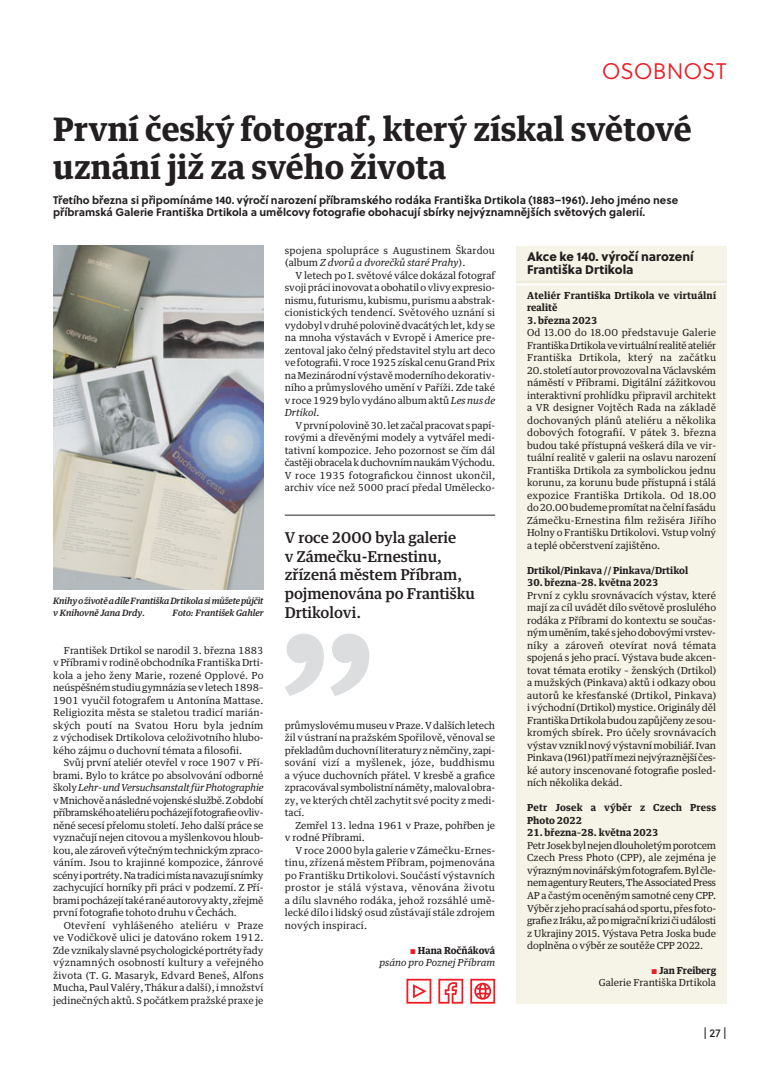
<style>
.page{position:relative;width:780px;height:1088px;background:#fff}
.page>*{position:absolute;margin:0;border:0;box-sizing:border-box;transform-origin:0 0}
.t1{font:700 32.5px/37.5px "Guardian Text Egyp";color:#231f20}
.t2{font:22.5px "Soleil Lt";color:#ed1c24}
.t3{font:500 15px/18.8px "Guardian Text Egyp";color:#231f20}
.t4{font:12.5px/12.5px "Soleil Xb";color:#231f20}
.t5{font:11.25px "Soleil Bk";color:#231f20}
.t6{font:700 11px/12.5px "Soleil";color:#231f20}
.t7{font:9.75px/12.5px "Guardian Text Egyp";color:#231f20;text-align:justify}
.t8{font:700 9.75px "Guardian Text Egyp";color:#231f20}
.t9{font:700 9.75px/12.5px "Guardian Text Egyp";letter-spacing:.02em;color:#231f20}
.t10{font:9.75px/12.5px "Guardian Text Egyp";letter-spacing:.02em;color:#231f20}
.t11{font:italic 9.75px/12.5px "Guardian Text Egyp";color:#231f20;text-align:right}
.t12{font:italic 500 8.75px/12.5px "Guardian Text Egyp";letter-spacing:-.01em;color:#231f20}
.s1{font-style:italic}
.s2{font-family:"Soleil Bk";font-style:normal;font-size:9.62px;color:#ed1c24}
.s3{font-weight:700;font-style:normal}
.s4{font-family:"Soleil Bk";font-size:9.62px;color:#ed1c24}
.s5{font-weight:700}
</style>
<div class="page">
<svg style="left:406px;top:979px;width:25px;height:24px"></svg>
<svg style="left:438px;top:979px;width:25px;height:24px"></svg>
<svg style="left:470px;top:979px;width:25px;height:24px"></svg>
<img style="left:53px;top:246px;width:210px;height:343px">
<svg style="left:285px;top:634px;width:84px;height:62px"></svg>
<hr style="left:285px;top:515px;width:210px;height:1px;background:#231f20">
<div style="left:516px;top:246px;width:210px;height:757px;background:#f6f4e6"></div>
<hr style="left:516px;top:281px;width:210px;height:2px;background:#edead8">
<hr style="left:516px;top:283px;width:210px;height:2px;background:#fff">
<h2 class="t2" style="left:601px;top:58px;width:126px">OSOBNOST</h2>
<h1 class="t1" style="left:53px;top:113px;width:640px">První český fotograf, který získal světové uznání již za svého života</h1>
<p class="t6" style="left:53px;top:194px;width:626px">Třetího března si připomínáme 140. výročí narození příbramského rodáka Františka Drtikola (1883–1961). Jeho jméno nese příbramská Galerie Františka Drtikola a umělcovy fotografie obohacují sbírky nejvýznamnějších světových galerií.</p>
<p class="t12" style="left:53px;top:595px;width:212px">Knihy o životě a díle Františka Drtikola si můžete půjčit v Knihovně Jana Drdy.</p>
<p class="t12" style="left:172px;top:607px;width:92px">Foto: František Gahler</p>
<p class="t7" style="left:53px;top:645px;width:212px;text-indent:11px">František Drtikol se narodil 3. března 1883 v Příbrami v rodině obchodníka Františka Drti&shy;kola a jeho ženy Marie, rozené Opplové. Po neúspěšném studiu gymnázia se v letech 1898– 1901 vyučil fotografem u Antonína Mattase.<br>Religiozita města se staletou tradicí marián&shy;ských poutí na Svatou Horu byla jedním z východisek Drtikolova celoživotního hlubo&shy;kého zájmu o duchovní témata a filosofii.</p>
<p class="t7" style="left:53px;top:757px;width:212px;text-indent:11px">Svůj první ateliér otevřel v roce 1907 v Pří&shy;brami. Bylo to krátce po absolvování odborné školy <span class="s1">Lehr- und Versuchsanstalt für Photographie </span>vMnichově anásledné vojenské službě. Zobdobí příbramského ateliéru pocházejí fotografie ovliv&shy;něné secesí přelomu století. Jeho další práce se vyznačují nejen citovou a myšlenkovou hloub&shy;kou, ale zároveň výtečným technickým zpraco&shy;váním. Jsou to krajinné kompozice, žánrové scény iportréty. Na tradici místa navazují snímky zachycující horníky při práci v podzemí. Z Pří&shy;brami pocházejí také rané autorovy akty, zřejmě první fotografie tohoto druhu v Čechách.</p>
<p class="t7" style="left:53px;top:920px;width:212px;text-indent:11px">Otevření vyhlášeného ateliéru v Praze ve Vodičkově ulici je datováno rokem 1912.<br>Zde vznikaly slavné psychologické portréty řady významných osobností kultury a veřejného života (T. G. Masaryk, Edvard Beneš, Alfons Mucha, Paul Valéry, Thákur a další), i množství jedinečných aktů. S počátkem pražské praxe je</p>
<p class="t10" style="left:285px;top:245px;width:212px">spojena spolupráce s Augustinem Škardou (album <span class="s1">Z dvorů a dvorečků staré Prahy</span>).</p>
<p class="t7" style="left:285px;top:270px;width:212px;text-indent:11px">V letech po I. světové válce dokázal fotograf svoji práci inovovat a obohatil o vlivy expresio&shy;nismu, futurismu, kubismu, purismu a abstrak&shy;cionistických tendencí. Světového uznání si vydobyl v druhé polovině dvacátých let, kdy se na mnoha výstavách v Evropě i Americe pre&shy;zentoval jako čelný představitel stylu art deco ve fotografii. V roce 1925 získal cenu Grand Prix na Mezinárodní výstavě moderního dekorativ&shy;ního a průmyslového umění v Paříži. Zde také v roce 1929 bylo vydáno album aktů <span class="s1">Les nus de Drtikol.</span></p>
<p class="t7" style="left:285px;top:420px;width:212px;text-indent:11px">V první polovině 30. let začal pracovat s papí&shy;rovými a dřevěnými modely a vytvářel medi&shy;tativní kompozice. Jeho pozornost se čím dál častěji obracela k duchovním naukám Východu.<br>V roce 1935 fotografickou činnost ukončil, archiv více než 5000 prací předal Umělecko-</p>
<h3 class="t3" style="left:285px;top:529px;width:192px">V roce 2000 byla galerie<br>v Zámečku-Ernestinu, zřízená městem Příbram, pojmenována po Františku<br>Drtikolovi.</h3>
<p class="t7" style="left:285px;top:720px;width:212px">průmyslovému museu v Praze. V dalších letech žil v ústraní na pražském Spořilově, věnoval se překladům duchovní literatury z němčiny, zapi&shy;sování vizí a myšlenek, józe, buddhismu a výuce duchovních přátel. V kresbě a grafice zpracovával symbolistní náměty, maloval obra&shy;zy, ve kterých chtěl zachytit své pocity z medi&shy;tací.</p>
<p class="t7" style="left:285px;top:820px;width:212px;text-indent:11px">Zemřel 13. ledna 1961 v Praze, pohřben je v rodné Příbrami.</p>
<p class="t7" style="left:285px;top:845px;width:212px;text-indent:11px">V roce 2000 byla galerie v Zámečku-Ernes&shy;tinu, zřízená městem Příbram, pojmenována po Františku Drtikolovi. Součástí výstavních prostor je stálá výstava, věnována životu a dílu slavného rodáka, jehož rozsáhlé umě&shy;lecké dílo i lidský osud zůstávají stále zdrojem nových inspirací.</p>
<p class="t11" style="left:379px;top:945px;width:117px"><span class="s2">S</span> <span class="s3">Hana Ročňáková<br></span>psáno pro Poznej Příbram</p>
<p class="t4" style="left:527px;top:251px;width:168px">Akce ke 140. výročí narození<br>Františka Drtikola</p>
<p class="t9" style="left:527px;top:290px;width:190px">Ateliér Františka Drtikola ve virtuální realitě</p>
<p class="t8" style="left:527px;top:316px;width:72px">3. března 2023</p>
<p class="t7" style="left:527px;top:327px;width:191px">Od 13.00 do 18.00 představuje Galerie Františka Drtikola ve virtuální realitě ateliér Františka Drtikola, který na začátku</p>
<p class="t7" style="left:527px;top:365px;width:191px">20. století autor provozoval na Václavském náměstí v Příbrami. Digitální zážitkovou interaktivní prohlídku připravil architekt a VR designer Vojtěch Rada na základě dochovaných plánů ateliéru a několika dobových fotografií. V pátek 3. března budou také přístupná veškerá díla ve vir&shy;tuální realitě v galerii na oslavu narození Františka Drtikola za symbolickou jednu korunu, za korunu bude přístupná i stálá expozice Františka Drtikola. Od 18.00 do 20.00 budeme promítat na čelní fasádu Zámečku-Ernestina film režiséra Jiřího Holny o Františku Drtikolovi. Vstup volný a teplé občerstvení zajištěno.</p>
<p class="t8" style="left:527px;top:566px;width:163px">Drtikol/Pinkava // Pinkava/Drtikol</p>
<p class="t8" style="left:527px;top:578px;width:133px">30. března–28. května 2023</p>
<p class="t7" style="left:527px;top:590px;width:191px">První z cyklu srovnávacích výstav, které mají za cíl uvádět dílo světově proslulého rodáka z Příbrami do kontextu se součas&shy;ným uměním, také s jeho dobovými vrstev&shy;níky a zároveň otevírat nová témata spojená s jeho prací. Výstava bude akcen&shy;tovat témata erotiky – ženských (Drtikol) a mužských (Pinkava) aktů i odkazy obou autorů ke křesťanské (Drtikol, Pinkava) i východní (Drtikol) mystice. Originály děl Františka Drtikola budou zapůjčeny ze sou&shy;kromých sbírek. Pro účely srovnávacích výstav vznikl nový výstavní mobiliář. Ivan Pinkava (1961) patří mezi nejvýraznější čes&shy;ké autory inscenované fotografie posled&shy;ních několika dekád.</p>
<p class="t9" style="left:527px;top:802px;width:190px">Petr Josek a výběr z Czech Press<br>Photo 2022</p>
<p class="t8" style="left:527px;top:828px;width:133px">21. března–28. května 2023</p>
<p class="t7" style="left:527px;top:840px;width:191px">Petr Josek byl nejen dlouholetým porotcem Czech Press Photo (CPP), ale zejména je výrazným novinářským fotografem. Byl čle&shy;nem agentury Reuters, The Associated Press AP a častým oceněným samotné ceny CPP.<br>Výběr zjeho prací sahá od sportu, přes foto&shy;grafie zIráku, až po migrační krizi či události z Ukrajiny 2015. Výstava Petra Joska bude doplněna o výběr ze soutěže CPP 2022.</p>
<p class="t7" style="left:598px;top:965px;width:119px;text-align:right"><span class="s4">S</span> <span class="s5">Jan Freiberg<br></span>Galerie Františka Drtikola</p>
<p class="t5" style="left:703px;top:1026px;width:25px">| 27|</p>
</div>
